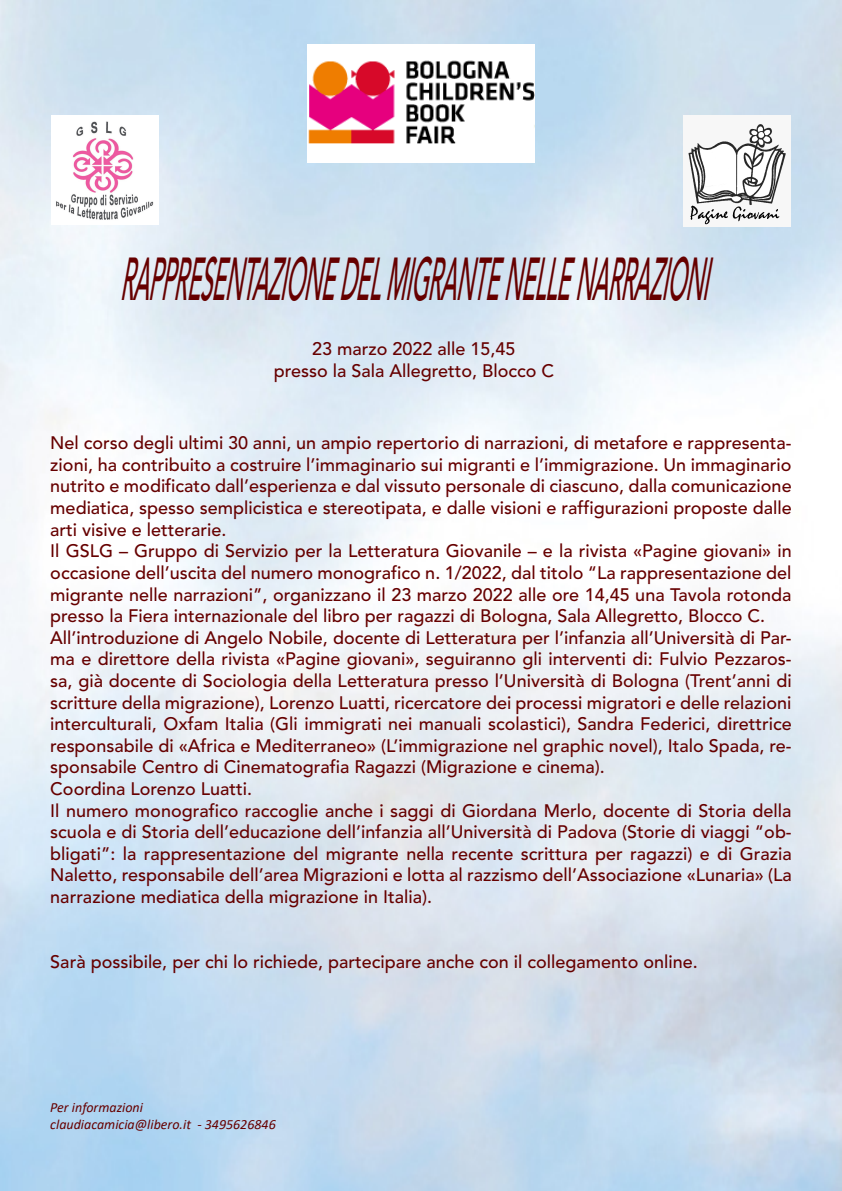
<style>
.page{position:relative;width:842px;height:1191px;background:#fff}
.page>*{position:absolute;margin:0;border:0;box-sizing:border-box;transform-origin:0 0}
.t1{font:italic 500 60px "Avenir";color:#600;scale:.37 1}
.t2{font:500 18px/21.6px "Avenir";color:#600;text-align:justify}
.t3{font:italic 14px "Calibri";color:#600}
</style>
<div class="page">
<img style="left:55px;top:121px;width:99px;height:99px">
<img style="left:308px;top:60px;width:227px;height:84px">
<img style="left:684px;top:116px;width:107px;height:110px">
<p class="t1" style="left:120px;top:235px;width:1636px">RAPPRESENTAZIONEDELMIGRANTENELLENARRAZIONI</p>
<p class="t2" style="left:312px;top:339px;width:205px">23 marzo 2022 alle 15,45</p>
<p class="t2" style="left:274px;top:360px;width:282px">presso la Sala Allegretto, Blocco C</p>
<p class="t2" style="left:50px;top:433px;width:743px">Nel corso degli ultimi 30 anni, un ampio repertorio di narrazioni, di metafore e rappresenta&shy;zioni, ha contribuito a costruire l’immaginario sui migranti e l’immigrazione. Un immaginario nutrito e modificato dall’esperienza e dal vissuto personale di ciascuno, dalla comunicazione mediatica, spesso semplicistica e stereotipata, e dalle visioni e raffigurazioni proposte dalle arti visive e letterarie.</p>
<p class="t2" style="left:50px;top:541px;width:743px">Il GSLG – Gruppo di Servizio per la Letteratura Giovanile – e la rivista «Pagine giovani» in occasione dell’uscita del numero monografico n. 1/2022, dal titolo “La rappresentazione del migrante nelle narrazioni”, organizzano il 23 marzo 2022 alle ore 14,45 una Tavola rotonda presso la Fiera internazionale del libro per ragazzi di Bologna, Sala Allegretto, Blocco C.</p>
<p class="t2" style="left:50px;top:627px;width:743px">All’introduzione di Angelo Nobile, docente di Letteratura per l’infanzia all’Università di Par&shy;ma e direttore della rivista «Pagine giovani», seguiranno gli interventi di: Fulvio Pezzaros&shy;sa, già docente di Sociologia della Letteratura presso l’Università di Bologna (Trent’anni di scritture della migrazione), Lorenzo Luatti, ricercatore dei processi migratori e delle relazioni interculturali, Oxfam Italia (Gli immigrati nei manuali scolastici), Sandra Federici, direttrice responsabile di «Africa e Mediterraneo» (L’immigrazione nel graphic novel), Italo Spada, re&shy;sponsabile Centro di Cinematografia Ragazzi (Migrazione e cinema).</p>
<p class="t2" style="left:50px;top:778px;width:203px">Coordina Lorenzo Luatti.</p>
<p class="t2" style="left:50px;top:800px;width:743px">Il numero monografico raccoglie anche i saggi di Giordana Merlo, docente di Storia della scuola e di Storia dell’educazione dell’infanzia all’Università di Padova (Storie di viaggi “ob&shy;bligati”: la rappresentazione del migrante nella recente scrittura per ragazzi) e di Grazia Naletto, responsabile dell’area Migrazioni e lotta al razzismo dell’Associazione «Lunaria» (La narrazione mediatica della migrazione in Italia).</p>
<p class="t2" style="left:50px;top:951px;width:649px">Sarà possibile, per chi lo richiede, partecipare anche con il collegamento online.</p>
<p class="t3" style="left:50px;top:1097px;width:94px">Per informazioni</p>
<p class="t3" style="left:50px;top:1114px;width:227px">claudiacamicia@libero.it - 3495626846</p>
</div>
